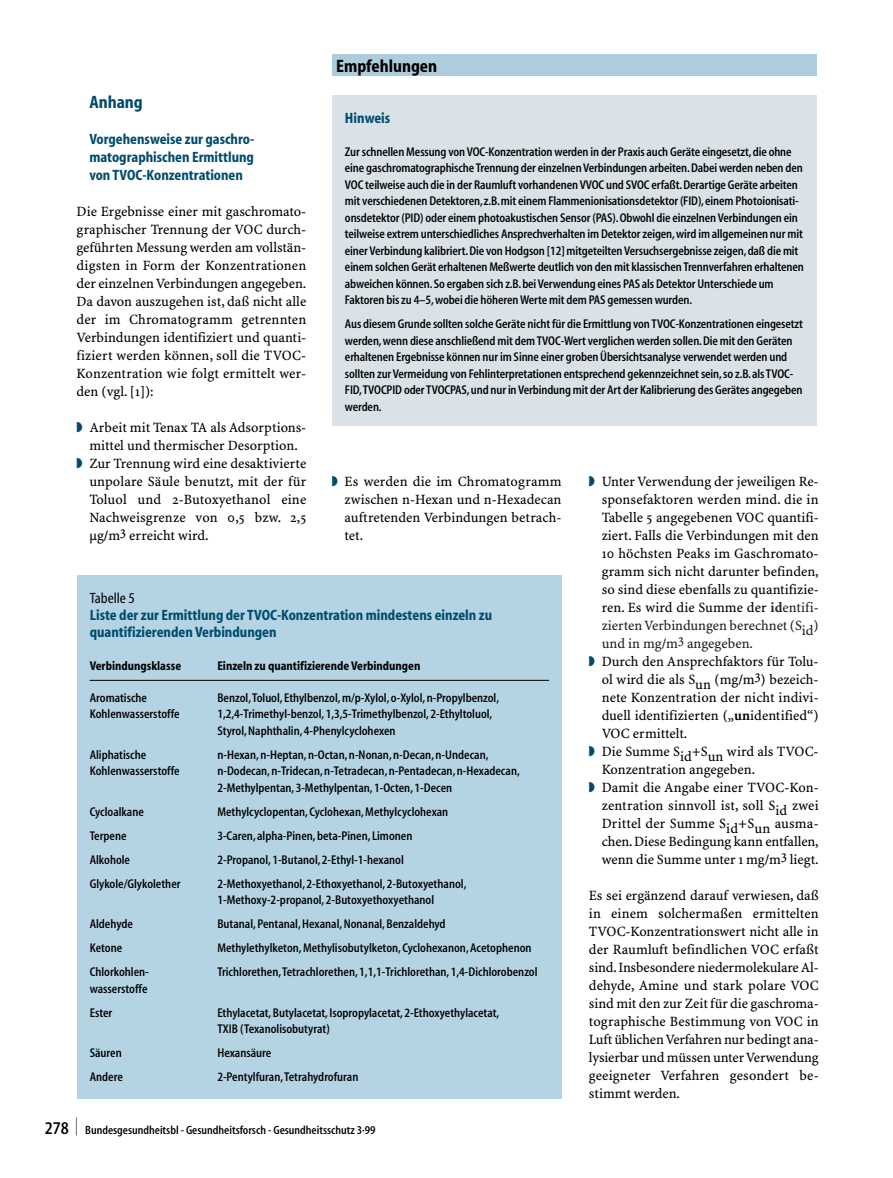
<style>
.page{position:relative;width:893px;height:1178px;background:#fff}
.page>*{position:absolute;margin:0;border:0;box-sizing:border-box;transform-origin:0 0}
.t1{font:18px "Myriad MM 700 400";color:#000}
.t2{font:18px "Myriad MM 700 400";color:#004b6c}
.t3{font:18px "Myriad MM 530 400";color:#000}
.t4{font:15px/18px "Myriad MM 700 400";color:#004b6c;text-align:justify}
.t5{font:15px "Myriad MM 400 400";color:#000}
.t6{font:14.25px/18px "S Minion Plus";color:#000;text-align:justify}
.t7{font:14.25px "S Minion Plus";color:#231f20}
.t8{font:12.75px/16.5px "Myriad MM 530 400";letter-spacing:-.01em;color:#000}
.t9{font:12.75px "Myriad MM 700 400";color:#000}
.t10{font:12px "Myriad MM 530 400";color:#000}
.s1{color:#004b6c}
.s2{font-weight:700;color:#231f20}
.s3{color:#231f20}
.s4{font-weight:700}
</style>
<div class="page">
<div style="left:332px;top:54px;width:484px;height:22px;background:#aecddc"></div>
<div style="left:332px;top:95px;width:485px;height:331px;background:#dae2e7"></div>
<div style="left:77px;top:575px;width:485px;height:523px;background:#b4d4e4"></div>
<hr style="left:90px;top:680px;width:459px;height:1px;background:#000">
<h1 class="t1" style="left:336px;top:59px;width:103px">Empfehlungen</h1>
<h1 class="t2" style="left:89px;top:95px;width:55px">Anhang</h1>
<p class="t4" style="left:89px;top:131px;width:166px">Vorgehensweise zur gaschro&shy;matographischen Ermittlung von TVOC-Konzentrationen</p>
<p class="t6" style="left:77px;top:203px;width:231px">Die Ergebnisse einer mit gaschromato&shy;graphischer Trennung der VOC durch&shy;geführten Messung werden am vollstän&shy;digsten in Form der Konzentrationen der einzelnen Verbindungen angegeben.<br>Da davon auszugehen ist, daß nicht alle der im Chromatogramm getrennten Verbindungen identifiziert und quanti&shy;fiziert werden können, soll die TVOC-Konzentration wie folgt ermittelt wer&shy;den (vgl. [1]):</p>
<p class="t6" style="left:77px;top:419px;width:231px"><span class="s1">◗</span> Arbeit mit Tenax TA als Adsorptions-</p>
<p class="t6" style="left:89px;top:437px;width:210px">mittel und thermischer Desorption.</p>
<p class="t6" style="left:77px;top:455px;width:231px"><span class="s1">◗</span> Zur Trennung wird eine desaktivierte</p>
<p class="t6" style="left:89px;top:473px;width:218px">unpolare Säule benutzt, mit der für</p>
<p class="t6" style="left:89px;top:491px;width:218px">Toluol und 2-Butoxyethanol eine</p>
<p class="t6" style="left:89px;top:509px;width:218px">Nachweisgrenze von 0,5 bzw. 2,5</p>
<p class="t6" style="left:89px;top:527px;width:121px">µg/m3 erreicht wird.</p>
<p class="t4" style="left:345px;top:110px;width:47px">Hinweis</p>
<p class="t8" style="left:345px;top:144px;width:460px">Zur schnellen Messung von VOC-Konzentration werden in der Praxis auch Geräte eingesetzt,die ohne eine gaschromatographische Trennung der einzelnen Verbindungen arbeiten.Dabei werden neben den VOC teilweise auch die in der Raumluft vorhandenen VVOC und SVOC erfaßt.Derartige Geräte arbeiten mit verschiedenen Detektoren,z.B.mit einem Flammenionisationsdetektor (FID),einem Photoionisati&shy;onsdetektor (PID) oder einem photoakustischen Sensor (PAS).Obwohl die einzelnen Verbindungen ein teilweise extrem unterschiedliches Ansprechverhalten im Detektor zeigen,wird im allgemeinen nur mit einer Verbindung kalibriert.Die von Hodgson [12] mitgeteilten Versuchsergebnisse zeigen,daß die mit einem solchen Gerät erhaltenen Meßwerte deutlich von den mit klassischen Trennverfahren erhaltenen abweichen können.So ergaben sich z.B.bei Verwendung eines PAS als Detektor Unterschiede um Faktoren bis zu 4–5,wobei die höheren Werte mit dem PAS gemessen wurden.</p>
<p class="t8" style="left:345px;top:317px;width:459px">Aus diesem Grunde sollten solche Geräte nicht für die Ermittlung von TVOC-Konzentrationen eingesetzt werden,wenn diese anschließend mit dem TVOC-Wert verglichen werden sollen.Die mit den Geräten erhaltenen Ergebnisse können nur im Sinne einer groben Übersichtsanalyse verwendet werden und sollten zur Vermeidung von Fehlinterpretationen entsprechend gekennzeichnet sein,so z.B.als TVOC-FID,TVOCPID oder TVOCPAS,und nur in Verbindung mit der Art der Kalibrierung des Gerätes angegeben werden.</p>
<p class="t6" style="left:589px;top:473px;width:231px"><span class="s1">◗</span> Unter Verwendung der jeweiligen Re-</p>
<p class="t6" style="left:601px;top:491px;width:218px">sponsefaktoren werden mind. die in</p>
<p class="t6" style="left:601px;top:509px;width:218px">Tabelle 5 angegebenen VOC quantifi-</p>
<p class="t6" style="left:601px;top:527px;width:218px">ziert. Falls die Verbindungen mit den</p>
<p class="t6" style="left:601px;top:545px;width:218px">10 höchsten Peaks im Gaschromato-</p>
<p class="t6" style="left:601px;top:563px;width:218px">gramm sich nicht darunter befinden,</p>
<p class="t6" style="left:601px;top:581px;width:218px">so sind diese ebenfalls zu quantifizie-</p>
<p class="t6" style="left:601px;top:599px;width:218px">ren. Es wird die Summe der <span class="s2">id</span><span class="s3">entifi-</span></p>
<p class="t7" style="left:601px;top:620px;width:218px">zierten Verbindungen berechnet (Sid)</p>
<p class="t7" style="left:601px;top:638px;width:153px">und in mg/m3 angegeben.</p>
<p class="t6" style="left:589px;top:653px;width:231px"><span class="s1">◗</span> Durch den Ansprechfaktors für Tolu-</p>
<p class="t6" style="left:601px;top:671px;width:218px">ol wird die als Sun (mg/m3) bezeich-</p>
<p class="t6" style="left:601px;top:689px;width:218px">nete Konzentration der nicht indivi-</p>
<p class="t6" style="left:601px;top:707px;width:218px">duell identifizierten („<span class="s4">un</span>identified“)</p>
<p class="t6" style="left:601px;top:725px;width:87px">VOC ermittelt.</p>
<p class="t6" style="left:589px;top:743px;width:231px"><span class="s1">◗</span> Die Summe Sid+Sun wird als TVOC-</p>
<p class="t6" style="left:601px;top:761px;width:155px">Konzentration angegeben.</p>
<p class="t6" style="left:589px;top:779px;width:231px"><span class="s1">◗</span> Damit die Angabe einer TVOC-Kon-</p>
<p class="t6" style="left:601px;top:797px;width:218px">zentration sinnvoll ist, soll Sid zwei</p>
<p class="t6" style="left:601px;top:815px;width:218px">Drittel der Summe Sid+Sun ausma-</p>
<p class="t6" style="left:601px;top:833px;width:218px">chen.Diese Bedingung kann entfallen,</p>
<p class="t6" style="left:601px;top:851px;width:218px">wenn die Summe unter 1 mg/m3 liegt.</p>
<p class="t6" style="left:589px;top:887px;width:231px">Es sei ergänzend darauf verwiesen, daß in einem solchermaßen ermittelten TVOC-Konzentrationswert nicht alle in der Raumluft befindlichen VOC erfaßt sind.Insbesondere niedermolekulare Al&shy;dehyde, Amine und stark polare VOC sind mit den zur Zeit für die gaschroma&shy;tographische Bestimmung von VOC in Luft üblichen Verfahren nur bedingt ana&shy;lysierbar und müssen unter Verwendung geeigneter Verfahren gesondert be&shy;stimmt werden.</p>
<p class="t6" style="left:344px;top:473px;width:218px;text-indent:-13px"><span class="s1">◗</span> Es werden die im Chromatogramm zwischen n-Hexan und n-Hexadecan auftretenden Verbindungen betrach&shy;tet.</p>
<p class="t5" style="left:90px;top:588px;width:47px">Tabelle 5</p>
<p class="t4" style="left:90px;top:607px;width:404px;line-height:17px">Liste der zur Ermittlung der TVOC-Konzentration mindestens einzeln zu quantifizierenden Verbindungen</p>
<p class="t9" style="left:90px;top:661px;width:93px">Verbindungsklasse</p>
<p class="t9" style="left:217px;top:661px;width:205px">Einzeln zu quantifizierende Verbindungen</p>
<p class="t8" style="left:90px;top:690px;width:59px">Aromatische</p>
<p class="t8" style="left:217px;top:690px;width:283px">Benzol,Toluol, Ethylbenzol, m/p-Xylol, o-Xylol, n-Propylbenzol,</p>
<p class="t8" style="left:90px;top:707px;width:91px">Kohlenwasserstoffe</p>
<p class="t8" style="left:217px;top:707px;width:276px">1,2,4-Trimethyl-benzol, 1,3,5-Trimethylbenzol, 2-Ethyltoluol,<br>Styrol, Naphthalin, 4-Phenylcyclohexen</p>
<p class="t8" style="left:90px;top:747px;width:58px">Aliphatische</p>
<p class="t8" style="left:217px;top:747px;width:272px">n-Hexan, n-Heptan, n-Octan, n-Nonan, n-Decan, n-Undecan,</p>
<p class="t8" style="left:90px;top:764px;width:91px">Kohlenwasserstoffe</p>
<p class="t8" style="left:217px;top:764px;width:304px">n-Dodecan, n-Tridecan, n-Tetradecan, n-Pentadecan, n-Hexadecan,<br>2-Methylpentan, 3-Methylpentan, 1-Octen, 1-Decen</p>
<p class="t8" style="left:90px;top:804px;width:56px">Cycloalkane</p>
<p class="t8" style="left:217px;top:804px;width:232px">Methylcyclopentan, Cyclohexan, Methylcyclohexan</p>
<p class="t8" style="left:90px;top:828px;width:38px">Terpene</p>
<p class="t8" style="left:217px;top:828px;width:196px">3-Caren, alpha-Pinen, beta-Pinen, Limonen</p>
<p class="t8" style="left:90px;top:852px;width:42px">Alkohole</p>
<p class="t8" style="left:217px;top:852px;width:188px">2-Propanol, 1-Butanol, 2-Ethyl-1-hexanol</p>
<p class="t8" style="left:90px;top:876px;width:92px">Glykole/Glykolether</p>
<p class="t8" style="left:217px;top:876px;width:250px">2-Methoxyethanol, 2-Ethoxyethanol, 2-Butoxyethanol,<br>1-Methoxy-2-propanol, 2-Butoxyethoxyethanol</p>
<p class="t8" style="left:90px;top:917px;width:45px">Aldehyde</p>
<p class="t8" style="left:217px;top:917px;width:230px">Butanal, Pentanal, Hexanal, Nonanal, Benzaldehyd</p>
<p class="t8" style="left:90px;top:941px;width:34px">Ketone</p>
<p class="t8" style="left:217px;top:941px;width:316px">Methylethylketon, Methylisobutylketon, Cyclohexanon, Acetophenon</p>
<p class="t8" style="left:90px;top:965px;width:61px">Chlorkohlen-</p>
<p class="t8" style="left:217px;top:965px;width:322px">Trichlorethen,Tetrachlorethen, 1,1,1-Trichlorethan, 1,4-Dichlorobenzol</p>
<p class="t8" style="left:90px;top:977px;width:59px;line-height:24px">wasserstoffe<br>Ester</p>
<p class="t8" style="left:217px;top:1005px;width:283px">Ethylacetat, Butylacetat, Isopropylacetat, 2-Ethoxyethylacetat,<br>TXIB (Texanolisobutyrat)</p>
<p class="t8" style="left:90px;top:1046px;width:33px">Säuren</p>
<p class="t8" style="left:217px;top:1046px;width:55px">Hexansäure</p>
<p class="t8" style="left:90px;top:1070px;width:35px">Andere</p>
<p class="t8" style="left:217px;top:1070px;width:142px">2-Pentylfuran,Tetrahydrofuran</p>
<p class="t10" style="left:76px;top:1125px;width:301px"><sup>|</sup> Bundesgesundheitsbl - Gesundheitsforsch - Gesundheitsschutz 3·99</p>
<h1 class="t3" style="left:45px;top:1121px;width:26px">278</h1>
</div>
